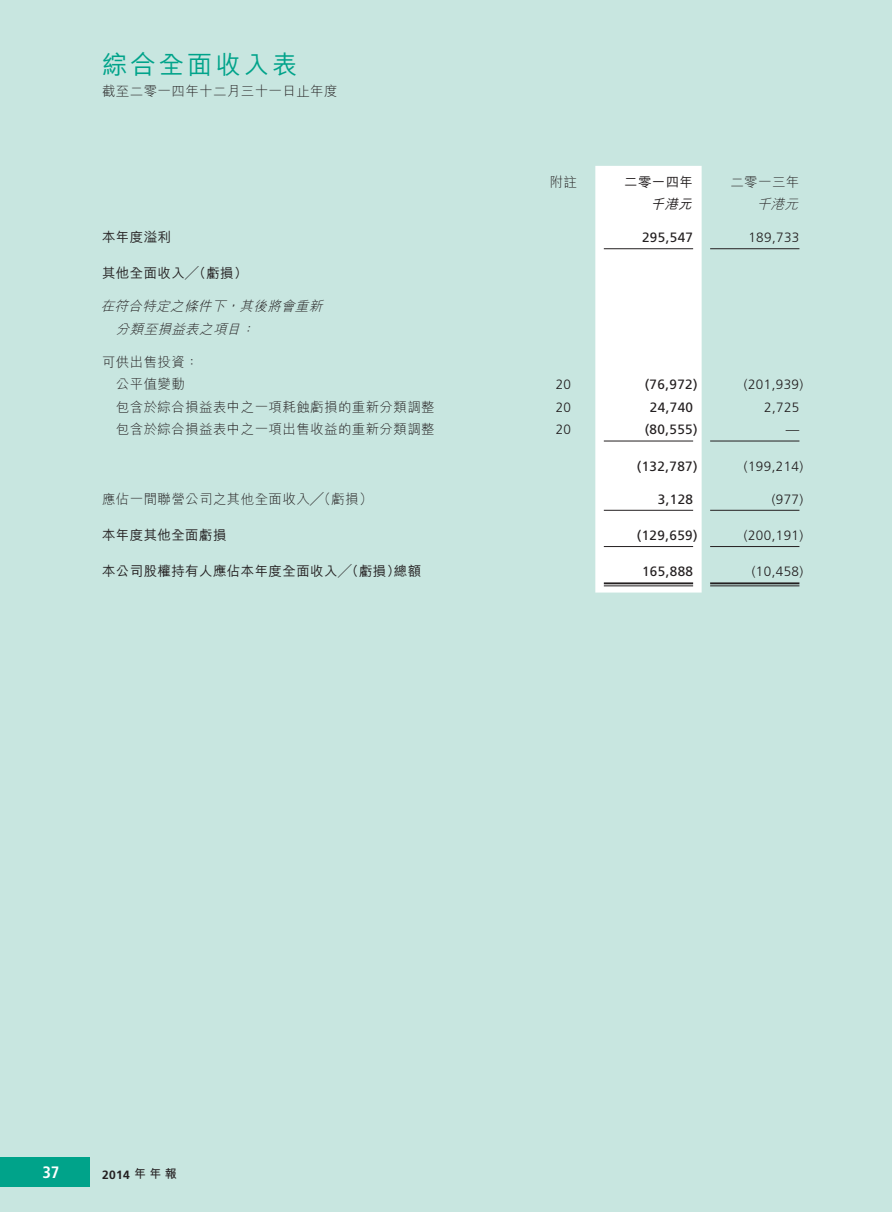
<style>
.page{position:relative;width:893px;height:1212px;background:#fff}
.page>*{position:absolute;margin:0;border:0;box-sizing:border-box;transform-origin:0 0}
.t1{font:500 25.5px "M Hei HK";letter-spacing:.11em;color:#00a38a}
.t2{font:700 condensed 16.5px "Frutiger LT Std";color:#fff}
._1__內文{font:300 13.5px "M Hei HK";letter-spacing:.03em;color:#231f20}
._1__內文-2{font:300 13.5px "Frutiger LT Std";letter-spacing:.03em;color:#231f20}
._1__內文-3{font:13.5px "Frutiger LT Std";letter-spacing:.03em;color:#231f20}
._1__內文-4{font:500 13.5px "M Hei HK";letter-spacing:.03em;color:#231f20}
._1__內文-5{font:italic 300 13.5px "M Hei HK";color:#231f20}
._1__內文-6{font:italic 500 13.5px "M Hei HK";color:#231f20}
.t3{font:700 12px "Frutiger LT Std";color:#231f20}
.s1{font-family:"M Hei HK"}
</style>
<div class="page">
<div style="left:0;top:0;width:891px;height:1212px;background:#c8e6e0"></div>
<div style="left:0;top:1157px;width:89px;height:29px;background:#00a38a"></div>
<div style="left:595px;top:166px;width:107px;height:426px;background:#fff"></div>
<hr style="left:604px;top:248px;width:89px;height:1px;background:#231f20">
<hr style="left:710px;top:248px;width:89px;height:1px;background:#231f20">
<hr style="left:604px;top:441px;width:89px;height:1px;background:#231f20">
<hr style="left:710px;top:441px;width:89px;height:1px;background:#231f20">
<hr style="left:604px;top:510px;width:89px;height:1px;background:#231f20">
<hr style="left:710px;top:510px;width:89px;height:1px;background:#231f20">
<hr style="left:604px;top:546px;width:89px;height:1px;background:#231f20">
<hr style="left:710px;top:546px;width:89px;height:1px;background:#231f20">
<hr style="left:604px;top:582px;width:89px;height:2px;background:#231f20">
<hr style="left:604px;top:585px;width:89px;height:1px;background:#231f20">
<hr style="left:710px;top:582px;width:89px;height:2px;background:#231f20">
<hr style="left:710px;top:585px;width:89px;height:1px;background:#231f20">
<h1 class="t1" style="left:102px;top:46px;width:197px">綜合全面收入表</h1>
<p class="_1__內文" style="left:102px;top:84px;width:237px">截至二零一四年十二月三十一日止年度</p>
<p class="_1__內文-4" style="left:102px;top:227px;width:71px">本年度溢利</p>
<p class="_1__內文-4" style="left:102px;top:264px;width:147px">其他全面收入╱（虧損(</p>
<p class="_1__內文-5" style="left:239px;top:300px;width:88px">其後將會重新</p>
<p class="_1__內文-5" style="left:101px;top:300px;width:130px">在符合特定之條件下</p>
<p class="_1__內文-5" style="left:226px;top:300px;width:19px">，</p>
<p class="_1__內文-5" style="left:116px;top:322px;width:130px">分類至損益表之項目</p>
<p class="_1__內文" style="left:102px;top:355px;width:98px">可供出售投資：</p>
<p class="_1__內文-5" style="left:241px;top:322px;width:19px">：</p>
<p class="_1__內文" style="left:116px;top:378px;width:71px">公平值變動</p>
<p class="_1__內文" style="left:116px;top:400px;width:320px">包含於綜合損益表中之一項耗蝕虧損的重新分類調整</p>
<p class="_1__內文" style="left:116px;top:423px;width:320px">包含於綜合損益表中之一項出售收益的重新分類調整</p>
<p class="_1__內文" style="left:102px;top:492px;width:272px">應佔一間聯營公司之其他全面收入╱（虧損(</p>
<p class="_1__內文-4" style="left:102px;top:525px;width:126px">本年度其他全面虧損</p>
<p class="_1__內文-4" style="left:102px;top:561px;width:300px">本公司股權持有人應佔本年度全面收入╱（虧損）</p>
<p class="_1__內文-4" style="left:394px;top:561px;width:29px">總額</p>
<p class="_1__內文" style="left:550px;top:175px;width:29px">附註</p>
<p class="_1__內文-4" style="left:624px;top:172px;width:71px">二零一四年</p>
<p class="_1__內文" style="left:730px;top:175px;width:71px">二零一三年</p>
<p class="_1__內文-6" style="left:650px;top:194px;width:47px">千港元</p>
<p class="_1__內文-5" style="left:757px;top:197px;width:46px">千港元</p>
<p class="_1__內文-3" style="left:642px;top:229px;width:53px">295,547</p>
<p class="_1__內文-2" style="left:748px;top:230px;width:53px">189,733</p>
<p class="_1__內文-2" style="left:556px;top:377px;width:17px">20</p>
<p class="_1__內文-3" style="left:645px;top:377px;width:54px">)76,972(</p>
<p class="_1__內文-2" style="left:744px;top:377px;width:61px">)201,939(</p>
<p class="_1__內文-2" style="left:556px;top:400px;width:17px">20</p>
<p class="_1__內文-3" style="left:650px;top:399px;width:45px">24,740</p>
<p class="_1__內文-2" style="left:764px;top:400px;width:37px">2,725</p>
<p class="_1__內文-2" style="left:556px;top:422px;width:17px">20</p>
<p class="_1__內文-3" style="left:645px;top:422px;width:54px">)80,555(</p>
<p class="_1__內文-2" style="left:786px;top:421px;width:15px">—</p>
<p class="_1__內文-3" style="left:637px;top:458px;width:62px">)132,787(</p>
<p class="_1__內文-2" style="left:744px;top:458px;width:61px">)199,214(</p>
<p class="_1__內文-3" style="left:658px;top:491px;width:37px">3,128</p>
<p class="_1__內文-2" style="left:772px;top:491px;width:33px">)977(</p>
<p class="_1__內文-3" style="left:637px;top:527px;width:62px">)129,659(</p>
<p class="_1__內文-2" style="left:744px;top:528px;width:61px">)200,191(</p>
<p class="_1__內文-3" style="left:642px;top:564px;width:53px">165,888</p>
<p class="_1__內文-2" style="left:752px;top:564px;width:53px">)10,458(</p>
<p class="t2" style="left:42px;top:1162px;width:19px">37</p>
<p class="t3" style="left:102px;top:1167px;width:76px">2014 <span class="s1">年年報</span></p>
</div>
